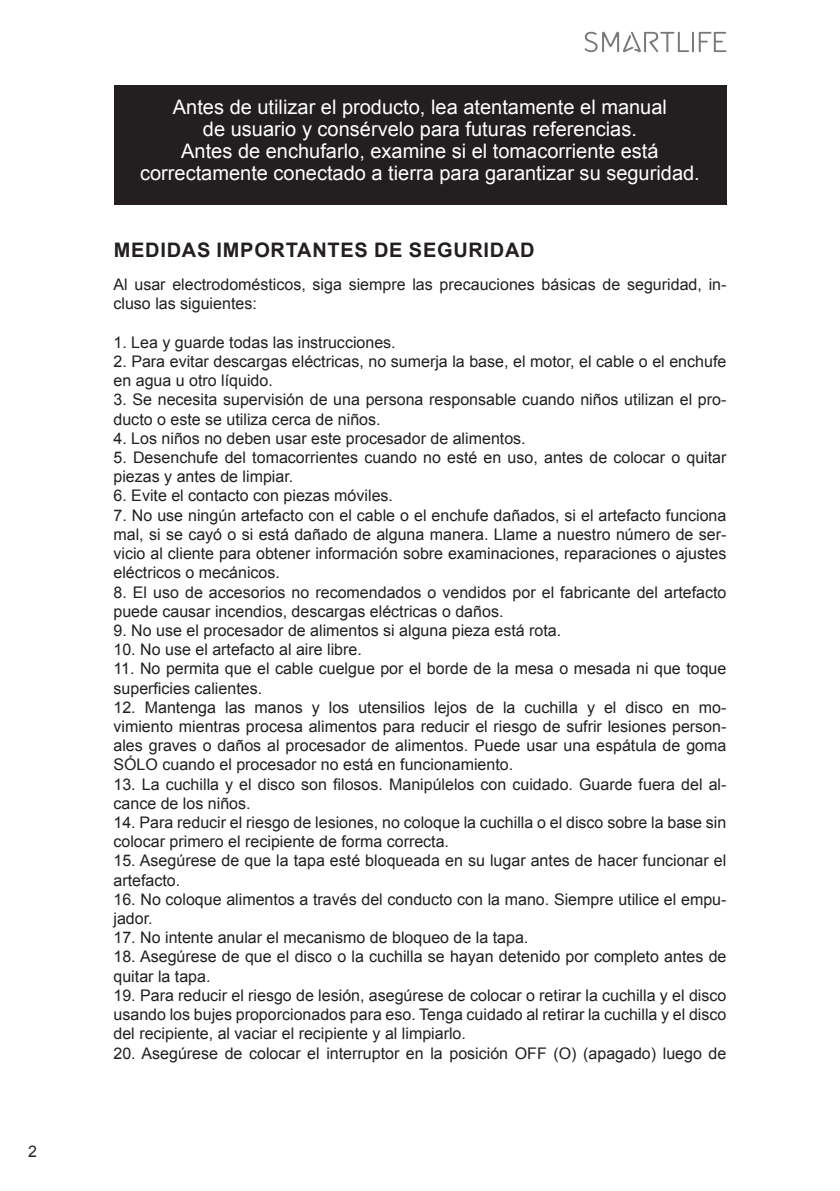
<style>
.page{position:relative;width:840px;height:1191px;background:#fff}
.page>*{position:absolute;margin:0;border:0;box-sizing:border-box;transform-origin:0 0}
.t1{font:20px "Arial";color:#fff}
.t2{font:700 20px "Arial";letter-spacing:.035em;color:#231f20}
.t3{font:16px/19.2px "Arial";color:#231f20}
.t4{font:16px "Arial";color:#282526}
</style>
<div class="page">
<hr style="left:691px;top:32px;width:2px;height:20px;background:#231f20">
<svg style="left:698px;top:32px;width:28px;height:20px"></svg>
<svg style="left:584px;top:32px;width:104px;height:20px"></svg>
<div style="left:113px;top:85px;width:613px;height:119px;background:#231f20"></div>
<p class="t4" style="left:28px;top:1140px;width:10px">2</p>
<p class="t1" style="left:173px;top:93px;width:495px">Antes de utilizar el producto, lea atentamente el manual</p>
<p class="t1" style="left:203px;top:115px;width:435px">de usuario y consérvelo para futuras referencias.</p>
<p class="t1" style="left:181px;top:137px;width:478px">Antes de enchufarlo, examine si el tomacorriente está</p>
<p class="t1" style="left:140px;top:159px;width:561px">correctamente conectado a tierra para garantizar su seguridad.</p>
<p class="t2" style="left:114px;top:236px;width:422px">MEDIDAS IMPORTANTES DE SEGURIDAD</p>
<p class="t3" style="left:113px;top:275px;width:614px">Al usar electrodomésticos, siga siempre las precauciones básicas de seguridad, in&shy;cluso las siguientes:</p>
<p class="t3" style="left:113px;top:332px;width:283px">1. Lea y guarde todas las instrucciones.</p>
<p class="t3" style="left:113px;top:352px;width:614px">2. Para evitar descargas eléctricas, no sumerja la base, el motor, el cable o el enchufe en agua u otro líquido.</p>
<p class="t3" style="left:113px;top:390px;width:614px">3. Se necesita supervisión de una persona responsable cuando niños utilizan el pro&shy;ducto o este se utiliza cerca de niños.</p>
<p class="t3" style="left:113px;top:428px;width:413px">4. Los niños no deben usar este procesador de alimentos.</p>
<p class="t3" style="left:113px;top:448px;width:614px">5. Desenchufe del tomacorrientes cuando no esté en uso, antes de colocar o quitar piezas y antes de limpiar.</p>
<p class="t3" style="left:113px;top:486px;width:281px">6. Evite el contacto con piezas móviles.</p>
<p class="t3" style="left:113px;top:505px;width:614px;text-align:justify">7. No use ningún artefacto con el cable o el enchufe dañados, si el artefacto funciona mal, si se cayó o si está dañado de alguna manera. Llame a nuestro número de ser&shy;vicio al cliente para obtener información sobre examinaciones, reparaciones o ajustes eléctricos o mecánicos.</p>
<p class="t3" style="left:113px;top:582px;width:614px">8. El uso de accesorios no recomendados o vendidos por el fabricante del artefacto puede causar incendios, descargas eléctricas o daños.</p>
<p class="t3" style="left:113px;top:620px;width:449px">9. No use el procesador de alimentos si alguna pieza está rota.</p>
<p class="t3" style="left:113px;top:640px;width:250px">10. No use el artefacto al aire libre.</p>
<p class="t3" style="left:113px;top:659px;width:614px">11. No permita que el cable cuelgue por el borde de la mesa o mesada ni que toque superficies calientes.</p>
<p class="t3" style="left:113px;top:697px;width:614px;text-align:justify">12. Mantenga las manos y los utensilios lejos de la cuchilla y el disco en mo&shy;vimiento mientras procesa alimentos para reducir el riesgo de sufrir lesiones person&shy;ales graves o daños al procesador de alimentos. Puede usar una espátula de goma SÓLO cuando el procesador no está en funcionamiento.</p>
<p class="t3" style="left:113px;top:774px;width:614px">13. La cuchilla y el disco son filosos. Manipúlelos con cuidado. Guarde fuera del al&shy;cance de los niños.</p>
<p class="t3" style="left:113px;top:812px;width:614px">14. Para reducir el riesgo de lesiones, no coloque la cuchilla o el disco sobre la base sin colocar primero el recipiente de forma correcta.</p>
<p class="t3" style="left:113px;top:851px;width:614px">15. Asegúrese de que la tapa esté bloqueada en su lugar antes de hacer funcionar el artefacto.</p>
<p class="t3" style="left:113px;top:889px;width:614px">16. No coloque alimentos a través del conducto con la mano. Siempre utilice el empu&shy;jador.</p>
<p class="t3" style="left:113px;top:928px;width:416px">17. No intente anular el mecanismo de bloqueo de la tapa.</p>
<p class="t3" style="left:113px;top:947px;width:614px">18. Asegúrese de que el disco o la cuchilla se hayan detenido por completo antes de quitar la tapa.</p>
<p class="t3" style="left:113px;top:985px;width:614px;text-align:justify">19. Para reducir el riesgo de lesión, asegúrese de colocar o retirar la cuchilla y el disco usando los bujes proporcionados para eso. Tenga cuidado al retirar la cuchilla y el disco del recipiente, al vaciar el recipiente y al limpiarlo.</p>
<p class="t3" style="left:113px;top:1043px;width:614px">20. Asegúrese de colocar el interruptor en la posición OFF (O) (apagado) luego de</p>
</div>
